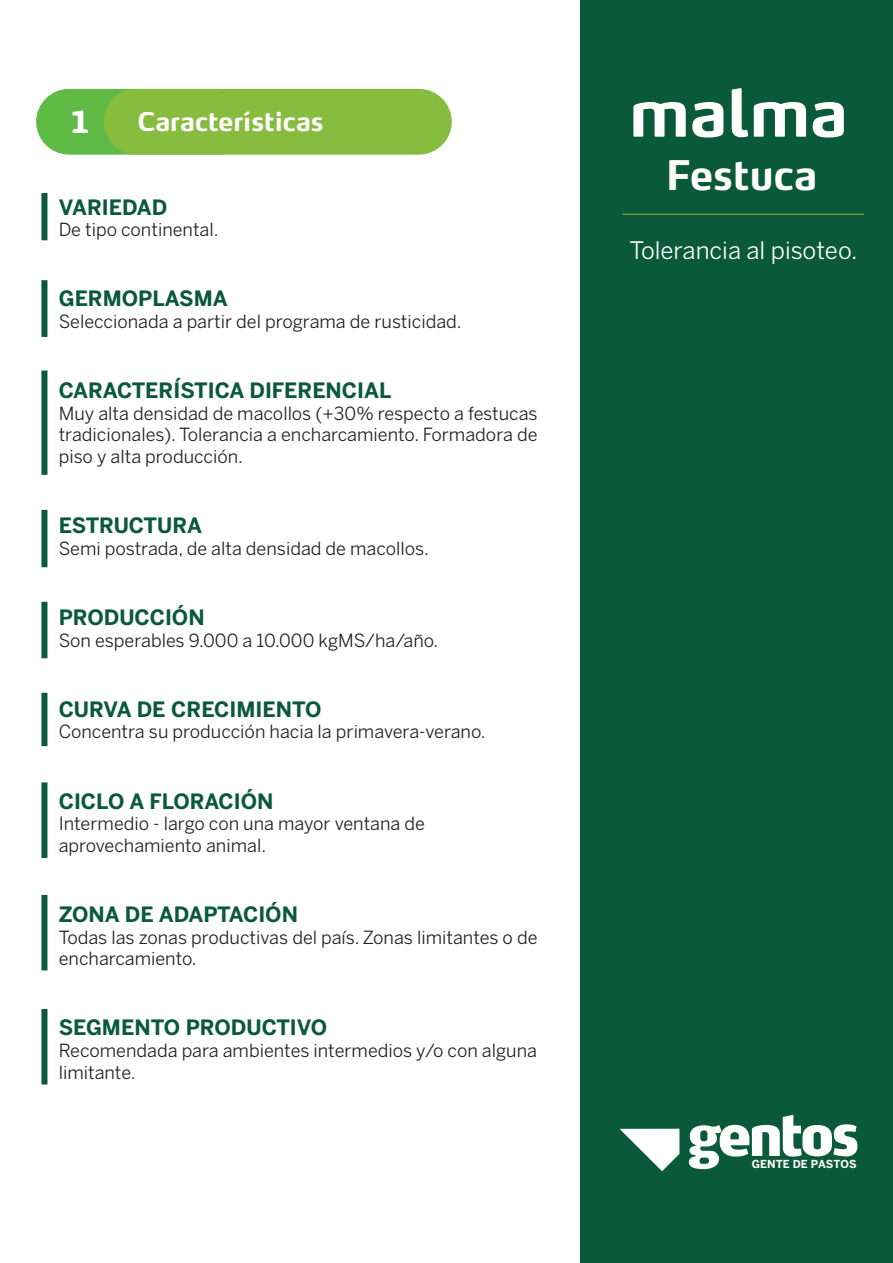
<style>
.page{position:relative;width:893px;height:1263px;background:#fff}
.page>*{position:absolute;margin:0;border:0;box-sizing:border-box;transform-origin:0 0}
.t1{font:700 64.5px "Max";color:#fff}
.t2{font:700 40.35px "Max";letter-spacing:.005em;color:#fff}
.t3{font:800 condensed 30px "Max Web W03";color:#fff}
.t4{font:700 25.5px "Max";color:#fff}
.t5{font:24px "Benton Sans";color:#fff}
.t6{font:700 21px "Benton Sans";color:#0a593a}
.t7{font:18px/21.6px "Benton Sans";color:#231f20}
.t8{font:700 10.95px "Benton Sans";color:#fff}
</style>
<div class="page">
<div style="left:581px;top:0;width:312px;height:1263px;background:#0a593a"></div>
<hr style="left:622px;top:214px;width:242px;height:1px;background:#82bb27">
<svg style="left:619px;top:1129px;width:60px;height:42px"></svg>
<svg style="left:689px;top:1115px;width:168px;height:54px"></svg>
<div style="left:41px;top:193px;width:6px;height:47px;background:#0a593a"></div>
<div style="left:41px;top:280px;width:6px;height:57px;background:#0a593a"></div>
<div style="left:41px;top:370px;width:6px;height:105px;background:#0a593a"></div>
<div style="left:41px;top:510px;width:6px;height:57px;background:#0a593a"></div>
<div style="left:41px;top:602px;width:6px;height:56px;background:#0a593a"></div>
<div style="left:41px;top:693px;width:6px;height:53px;background:#0a593a"></div>
<div style="left:41px;top:782px;width:6px;height:76px;background:#0a593a"></div>
<div style="left:41px;top:895px;width:6px;height:75px;background:#0a593a"></div>
<div style="left:41px;top:1009px;width:6px;height:75px;background:#0a593a"></div>
<div style="left:36px;top:89px;width:215px;height:66px;background:#60bb46;border-radius:33px"></div>
<div style="left:104px;top:89px;width:348px;height:66px;background:#87bc3f;border-radius:33px"></div>
<h3 class="t3" style="left:70px;top:102px;width:22px">1</h3>
<h3 class="t4" style="left:138px;top:106px;width:188px">Características</h3>
<p class="t6" style="left:59px;top:194px;width:110px">VARIEDAD</p>
<p class="t7" style="left:59px;top:219px;width:161px">De tipo continental.</p>
<p class="t6" style="left:59px;top:286px;width:170px">GERMOPLASMA</p>
<p class="t7" style="left:59px;top:310px;width:405px">Seleccionada a partir del programa de rusticidad.</p>
<p class="t6" style="left:59px;top:378px;width:334px">CARACTERÍSTICA DIFERENCIAL</p>
<p class="t7" style="left:59px;top:402px;width:480px;text-align:justify">Muy alta densidad de macollos (+30% respecto a festucas tradicionales). Tolerancia a encharcamiento. Formadora de piso y alta producción.</p>
<p class="t6" style="left:59px;top:513px;width:145px">ESTRUCTURA</p>
<p class="t7" style="left:59px;top:537px;width:372px">Semi postrada, de alta densidad de macollos.</p>
<p class="t6" style="left:59px;top:605px;width:147px">PRODUCCIÓN</p>
<p class="t7" style="left:59px;top:629px;width:381px">Son esperables 9.000 a 10.000 kgMS/ha/año.</p>
<p class="t6" style="left:59px;top:697px;width:264px">CURVA DE CRECIMIENTO</p>
<p class="t7" style="left:59px;top:721px;width:429px">Concentra su producción hacia la primavera-verano.</p>
<p class="t6" style="left:59px;top:788px;width:216px">CICLO A FLORACIÓN</p>
<p class="t7" style="left:59px;top:813px;width:368px">Intermedio - largo con una mayor ventana de aprovechamiento animal.</p>
<p class="t6" style="left:59px;top:902px;width:241px">ZONA DE ADAPTACIÓN</p>
<p class="t7" style="left:59px;top:926px;width:480px">Todas las zonas productivas del país. Zonas limitantes o de encharcamiento.</p>
<p class="t6" style="left:59px;top:1015px;width:270px">SEGMENTO PRODUCTIVO</p>
<p class="t7" style="left:59px;top:1039px;width:480px">Recomendada para ambientes intermedios y/o con alguna limitante.</p>
<h1 class="t1" style="left:629px;top:72px;width:220px">malma</h1>
<h2 class="t2" style="left:666px;top:150px;width:153px">Festuca</h2>
<h3 class="t5" style="left:629px;top:236px;width:229px">Tolerancia al pisoteo.</h3>
<p class="t8" style="left:752px;top:1157px;width:106px">GENTE DE PASTOS</p>
</div>
